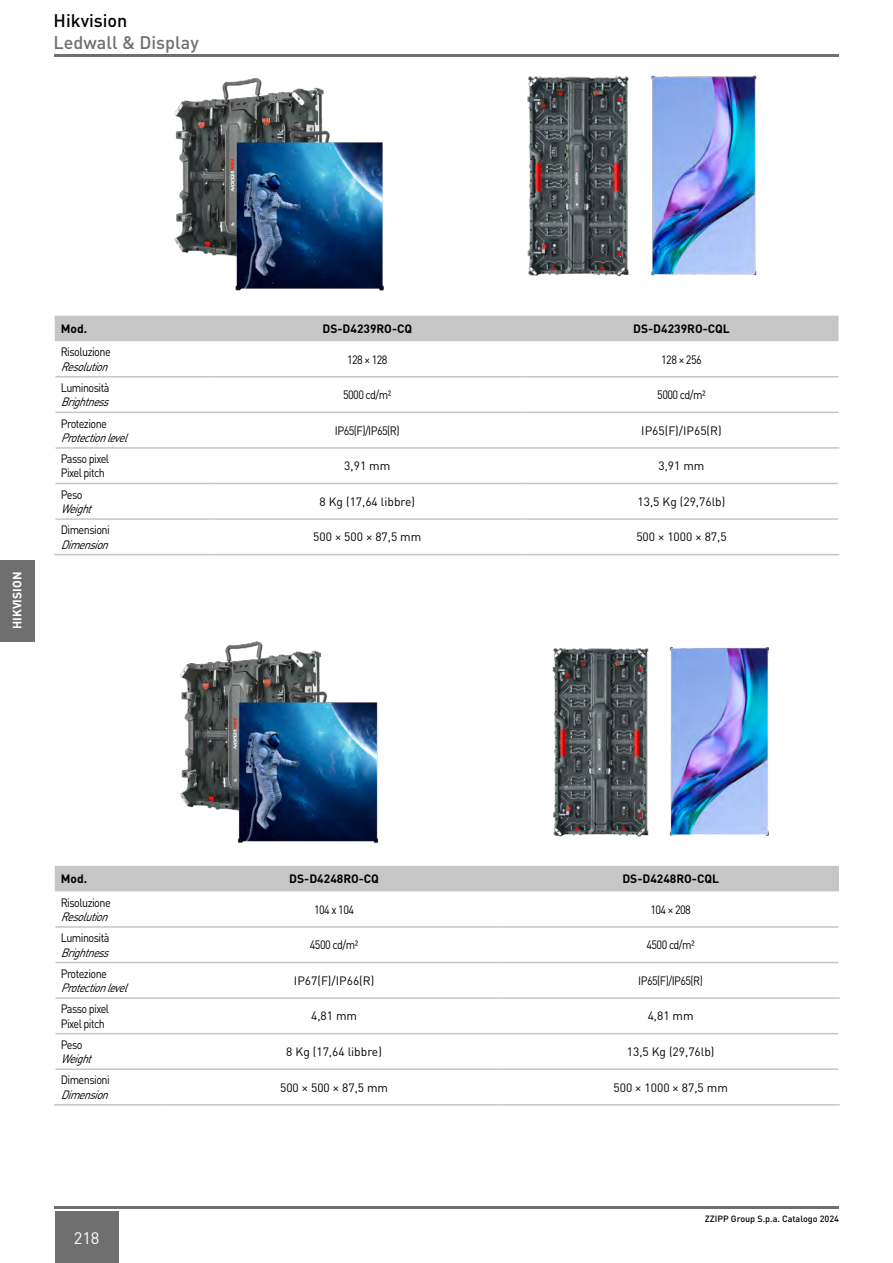
<style>
.page{position:relative;width:893px;height:1263px;background:#fff}
.page>*{position:absolute;margin:0;border:0;box-sizing:border-box;transform-origin:0 0}
.t1{font:500 18px "DIN Pro";color:#706f6f}
.t2{font:500 18px "DIN Pro";color:#000}
.t3{font:16.5px "DIN Pro";color:#fff}
.t4{font:12px "DIN Pro";letter-spacing:-.05em;color:#000;scale:.9 1}
.t5{font:12px "DIN Pro";color:#000}
.t6{font:italic 12px "DIN Pro";color:#000;scale:.9 1}
.t7{font:700 12px "DIN Pro";color:#000}
.t8{font:12px "DIN Pro";letter-spacing:-.05em;color:#000}
.t9{font:700 12px "DIN Pro";color:#fff}
.t10{font:500 9px "DIN Pro";color:#000}
</style>
<div class="page">
<hr style="left:54px;top:54px;width:785px;height:2px;background:#706f6f">
<hr style="left:54px;top:1207px;width:785px;height:2px;background:#706f6f">
<div style="left:55px;top:1212px;width:64px;height:51px;background:#706f6f"></div>
<div style="left:0;top:560px;width:34px;height:81px;background:#706f6f"></div>
<img style="left:552px;top:647px;width:217px;height:190px">
<div style="left:55px;top:866px;width:784px;height:25px;background:#c6c6c6"></div>
<hr style="left:56px;top:926px;width:110px;height:2px;background:#c6c6c6">
<hr style="left:166px;top:926px;width:336px;height:2px;background:#c6c6c6">
<hr style="left:502px;top:926px;width:336px;height:2px;background:#c6c6c6">
<hr style="left:56px;top:962px;width:110px;height:1px;background:#c6c6c6">
<hr style="left:166px;top:962px;width:336px;height:1px;background:#c6c6c6">
<hr style="left:502px;top:962px;width:336px;height:1px;background:#c6c6c6">
<hr style="left:56px;top:997px;width:110px;height:2px;background:#c6c6c6">
<hr style="left:166px;top:997px;width:336px;height:2px;background:#c6c6c6">
<hr style="left:502px;top:997px;width:338px;height:2px;background:#c6c6c6">
<hr style="left:56px;top:1033px;width:110px;height:1px;background:#c6c6c6">
<hr style="left:166px;top:1033px;width:336px;height:1px;background:#c6c6c6">
<hr style="left:502px;top:1033px;width:336px;height:1px;background:#c6c6c6">
<hr style="left:56px;top:1068px;width:110px;height:2px;background:#c6c6c6">
<hr style="left:166px;top:1068px;width:336px;height:2px;background:#c6c6c6">
<hr style="left:502px;top:1068px;width:336px;height:2px;background:#c6c6c6">
<hr style="left:54px;top:1104px;width:112px;height:1px;background:#c6c6c6">
<hr style="left:166px;top:1104px;width:336px;height:1px;background:#c6c6c6">
<hr style="left:502px;top:1104px;width:338px;height:1px;background:#c6c6c6">
<div style="left:55px;top:316px;width:783px;height:25px;background:#c6c6c6"></div>
<hr style="left:56px;top:376px;width:154px;height:1px;background:#c6c6c6">
<hr style="left:210px;top:376px;width:314px;height:1px;background:#c6c6c6">
<hr style="left:524px;top:376px;width:314px;height:1px;background:#c6c6c6">
<hr style="left:56px;top:412px;width:154px;height:1px;background:#c6c6c6">
<hr style="left:210px;top:412px;width:314px;height:1px;background:#c6c6c6">
<hr style="left:524px;top:412px;width:314px;height:1px;background:#c6c6c6">
<hr style="left:56px;top:447px;width:154px;height:2px;background:#c6c6c6">
<hr style="left:210px;top:447px;width:314px;height:2px;background:#c6c6c6">
<hr style="left:524px;top:447px;width:315px;height:2px;background:#c6c6c6">
<hr style="left:56px;top:483px;width:154px;height:1px;background:#c6c6c6">
<hr style="left:210px;top:483px;width:314px;height:1px;background:#c6c6c6">
<hr style="left:524px;top:483px;width:314px;height:1px;background:#c6c6c6">
<hr style="left:56px;top:518px;width:154px;height:2px;background:#c6c6c6">
<hr style="left:210px;top:518px;width:314px;height:2px;background:#c6c6c6">
<hr style="left:524px;top:518px;width:314px;height:2px;background:#c6c6c6">
<hr style="left:54px;top:554px;width:156px;height:1px;background:#c6c6c6">
<hr style="left:210px;top:554px;width:314px;height:1px;background:#c6c6c6">
<hr style="left:524px;top:554px;width:315px;height:1px;background:#c6c6c6">
<img style="left:174px;top:78px;width:210px;height:213px">
<img style="left:527px;top:75px;width:230px;height:202px">
<img style="left:180px;top:641px;width:199px;height:202px">
<h1 class="t2" style="left:54px;top:8px;width:75px">Hikvision</h1>
<h1 class="t1" style="left:54px;top:30px;width:147px">Ledwall &amp; Display</h1>
<p class="t9" style="left:7px;top:629px;width:59px;rotate:-90deg">HIKVISION</p>
<p class="t7" style="left:61px;top:319px;width:28px">Mod.</p>
<p class="t7" style="left:322px;top:319px;width:91px">DS-D4239RO-CQ</p>
<p class="t7" style="left:633px;top:319px;width:98px">DS-D4239RO-CQL</p>
<p class="t4" style="left:61px;top:344px;width:57px">Risoluzione</p>
<p class="t6" style="left:61px;top:358px;width:59px">Resolution</p>
<p class="t4" style="left:347px;top:351px;width:47px">128 × 128</p>
<p class="t4" style="left:661px;top:351px;width:47px">128 × 256</p>
<p class="t4" style="left:61px;top:379px;width:56px">Luminosità</p>
<p class="t6" style="left:61px;top:394px;width:60px">Brightness</p>
<p class="t4" style="left:61px;top:415px;width:53px">Protezione</p>
<p class="t6" style="left:61px;top:429px;width:81px">Protectionlevel</p>
<p class="t4" style="left:61px;top:451px;width:55px">Passo pixel</p>
<p class="t4" style="left:61px;top:465px;width:51px">Pixel pitch</p>
<p class="t4" style="left:61px;top:486px;width:26px">Peso</p>
<p class="t6" style="left:61px;top:501px;width:41px">Weight</p>
<p class="t4" style="left:61px;top:522px;width:56px">Dimensioni</p>
<p class="t6" style="left:61px;top:536px;width:60px">Dimension</p>
<p class="t4" style="left:343px;top:387px;width:55px">5000 cd/m²</p>
<p class="t4" style="left:657px;top:387px;width:55px">5000 cd/m²</p>
<p class="t4" style="left:335px;top:422px;width:73px">IP65(F)/IP65(R)</p>
<p class="t5" style="left:641px;top:422px;width:82px">IP65(F)/IP65(R)</p>
<p class="t8" style="left:344px;top:458px;width:48px">3,91 mm</p>
<p class="t8" style="left:658px;top:458px;width:48px">3,91 mm</p>
<p class="t5" style="left:320px;top:493px;width:97px">8 Kg (17,64 libbre)</p>
<p class="t5" style="left:638px;top:493px;width:89px">13,5 Kg (29,76lb)</p>
<p class="t5" style="left:313px;top:529px;width:110px">500 × 500 × 87,5 mm</p>
<p class="t5" style="left:636px;top:529px;width:92px">500 × 1000 × 87,5</p>
<p class="t7" style="left:61px;top:869px;width:28px">Mod.</p>
<p class="t7" style="left:289px;top:869px;width:91px">DS-D4248RO-CQ</p>
<p class="t7" style="left:622px;top:869px;width:98px">DS-D4248RO-CQL</p>
<p class="t4" style="left:61px;top:894px;width:57px">Risoluzione</p>
<p class="t6" style="left:61px;top:908px;width:59px">Resolution</p>
<p class="t4" style="left:314px;top:901px;width:46px">104 x 104</p>
<p class="t4" style="left:650px;top:901px;width:47px">104 × 208</p>
<p class="t4" style="left:61px;top:930px;width:56px">Luminosità</p>
<p class="t6" style="left:61px;top:944px;width:60px">Brightness</p>
<p class="t4" style="left:61px;top:965px;width:53px">Protezione</p>
<p class="t6" style="left:61px;top:979px;width:81px">Protectionlevel</p>
<p class="t4" style="left:61px;top:1001px;width:55px">Passo pixel</p>
<p class="t4" style="left:61px;top:1015px;width:51px">Pixel pitch</p>
<p class="t4" style="left:61px;top:1036px;width:26px">Peso</p>
<p class="t6" style="left:61px;top:1051px;width:41px">Weight</p>
<p class="t4" style="left:61px;top:1072px;width:56px">Dimensioni</p>
<p class="t6" style="left:61px;top:1086px;width:60px">Dimension</p>
<h2 class="t3" style="left:74px;top:1226px;width:27px">218</h2>
<p class="t4" style="left:310px;top:937px;width:55px">4500 cd/m²</p>
<p class="t4" style="left:646px;top:937px;width:55px">4500 cd/m²</p>
<p class="t5" style="left:294px;top:972px;width:82px">IP67(F)/IP66(R)</p>
<p class="t4" style="left:638px;top:972px;width:73px">IP65(F)/IP65(R)</p>
<p class="t8" style="left:311px;top:1008px;width:48px">4,81 mm</p>
<p class="t8" style="left:648px;top:1008px;width:48px">4,81 mm</p>
<p class="t5" style="left:286px;top:1043px;width:97px">8 Kg (17,64 libbre)</p>
<p class="t5" style="left:627px;top:1043px;width:89px">13,5 Kg (29,76lb)</p>
<p class="t5" style="left:280px;top:1079px;width:110px">500 × 500 × 87,5 mm</p>
<p class="t5" style="left:613px;top:1079px;width:116px">500 × 1000 × 87,5 mm</p>
<p class="t10" style="left:705px;top:1213px;width:136px">ZZIPP Group S.p.a. Catalogo 2024</p>
</div>
